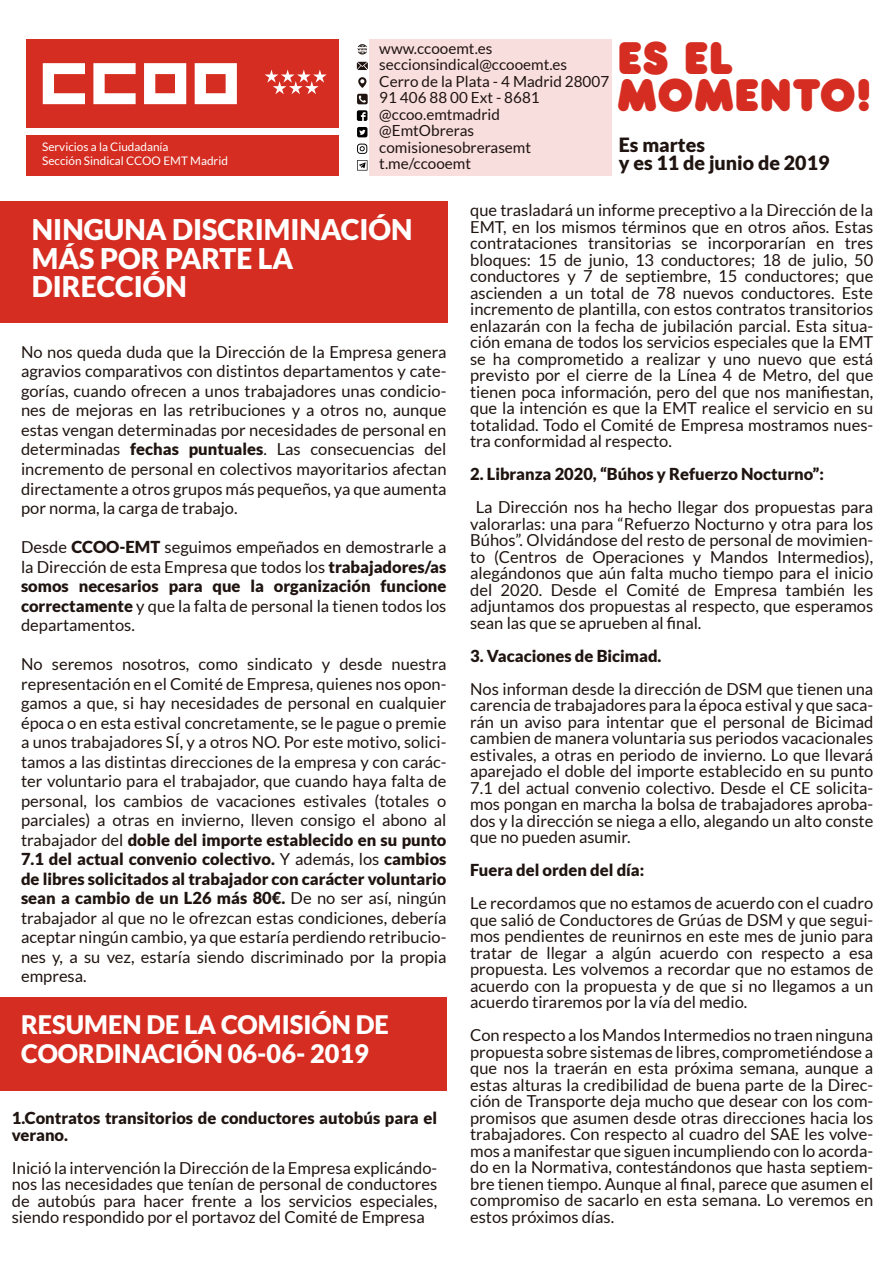
<style>
.page{position:relative;width:893px;height:1263px;background:#fff}
.page>*{position:absolute;margin:0;border:0;box-sizing:border-box;transform-origin:0 0}
.t1{font:47.7px/36.6px "Frankfurter Std";color:#d52d21}
.t2{font:900 28.5px/28.5px "Lato";color:#fff}
.t3{font:900 25.5px/28.5px "Lato";color:#fff}
.t4{font:900 19.65px/18.6px "Lato";color:#1f1410}
.t5{font:16.5px/16.5px "Lato";color:#1f1410;text-align:justify}
.t6{font:900 16.5px/16.5px "Lato";color:#1f1410}
.t7{font:15.3px/16.5px "Lato";color:#1f1410}
.t8{font:11.85px/14.2px "Lato";color:#fff}
.s1{font-weight:900}
</style>
<div class="page">
<div style="left:0;top:201px;width:447px;height:122px;background:#d52d21"></div>
<div style="left:26px;top:39px;width:312px;height:89px;background:#d52d21"></div>
<svg style="left:43px;top:63px;width:42px;height:41px"></svg>
<svg style="left:93px;top:63px;width:43px;height:41px"></svg>
<svg style="left:144px;top:63px;width:42px;height:41px"></svg>
<svg style="left:195px;top:63px;width:42px;height:41px"></svg>
<svg style="left:265px;top:69px;width:62px;height:25px"></svg>
<div style="left:26px;top:135px;width:312px;height:41px;background:#d52d21"></div>
<div style="left:370px;top:39px;width:242px;height:137px;background:#f8dfdd"></div>
<svg style="left:357px;top:94px;width:11px;height:10px"></svg>
<svg style="left:358px;top:77px;width:8px;height:11px"></svg>
<svg style="left:357px;top:44px;width:10px;height:11px"></svg>
<svg style="left:357px;top:62px;width:11px;height:8px"></svg>
<svg style="left:357px;top:160px;width:10px;height:11px"></svg>
<svg style="left:357px;top:144px;width:10px;height:10px"></svg>
<svg style="left:357px;top:127px;width:10px;height:10px"></svg>
<svg style="left:357px;top:110px;width:10px;height:11px"></svg>
<div style="left:0;top:997px;width:446px;height:93px;background:#d52d21"></div>
<h1 class="t1" style="left:617px;top:39px;width:256px">ES EL<br>MOMENTO!</h1>
<p class="t7" style="left:379px;top:40px;width:231px">www.ccooemt.es seccionsindical@ccooemt.es<br>Cerro de la Plata - 4 Madrid 28007<br>91 406 88 00 Ext - 8681 @ccoo.emtmadrid<br>@EmtObreras comisionesobrerasemt t.me/ccooemt</p>
<p class="t8" style="left:42px;top:139px;width:187px">Servicios a la Ciudadanía<br>Sección Sindical CCOO EMT Madrid</p>
<p class="t4" style="left:619px;top:135px;width:212px">Es martes<br>y es 11 de junio de 2019</p>
<h2 class="t2" style="left:32px;top:215px;width:382px">NINGUNA DISCRIMINACIÓN<br>MÁS POR PARTE LA<br>DIRECCIÓN</h2>
<p class="t5" style="left:21px;top:342px;width:427px;line-height:19.5px">No nos queda duda que la Dirección de la Empresa genera agravios comparativos con distintos departamentos y cate&shy;gorías, cuando ofrecen a unos trabajadores unas condicio&shy;nes de mejoras en las retribuciones y a otros no, aunque estas vengan determinadas por necesidades de personal en determinadas <span class="s1">fechas puntuales</span>. Las consecuencias del incremento de personal en colectivos mayoritarios afectan directamente a otros grupos más pequeños, ya que aumenta por norma, la carga de trabajo.</p>
<p class="t5" style="left:21px;top:537px;width:427px;line-height:19.5px">Desde <span class="s1">CCOO-EMT</span> seguimos empeñados en demostrarle a la Dirección de esta Empresa que todos los <span class="s1">trabajadores/as somos necesarios para que la organización funcione correctamente</span> y que la falta de personal la tienen todos los departamentos.</p>
<p class="t5" style="left:21px;top:654px;width:427px;line-height:19.5px">No seremos nosotros, como sindicato y desde nuestra representación en el Comité de Empresa, quienes nos opon&shy;gamos a que, si hay necesidades de personal en cualquier época o en esta estival concretamente, se le pague o premie a unos trabajadores SÍ, y a otros NO. Por este motivo, solici&shy;tamos a las distintas direcciones de la empresa y con carác&shy;ter voluntario para el trabajador, que cuando haya falta de personal, los cambios de vacaciones estivales (totales o parciales) a otras en invierno, lleven consigo el abono al trabajador del <span class="s1">doble del importe establecido en su punto 7.1 del actual convenio colectivo.</span> Y además, los <span class="s1">cambios de libres solicitados al trabajador con carácter voluntario sean a cambio de un L26 más 80€.</span> De no ser así, ningún trabajador al que no le ofrezcan estas condiciones, debería aceptar ningún cambio, ya que estaría perdiendo retribucio&shy;nes y, a su vez, estaría siendo discriminado por la propia empresa.</p>
<h3 class="t3" style="left:21px;top:1010px;width:369px">RESUMEN DE LA COMISIÓN DE<br>COORDINACIÓN 06-06- 2019</h3>
<p class="t6" style="left:12px;top:1109px;width:427px">1.Contratos transitorios de conductores autobús para el verano.</p>
<p class="t5" style="left:12px;top:1159px;width:427px">Inició la intervención la Dirección de la Empresa explicándo&shy;nos las necesidades que tenían de personal de conductores de autobús para hacer frente a los servicios especiales, siendo respondido por el portavoz del Comité de Empresa</p>
<p class="t5" style="left:470px;top:202px;width:405px">que trasladará un informe preceptivo a la Dirección de la EMT, en los mismos términos que en otros años. Estas contrataciones transitorias se incorporarían en tres bloques: 15 de junio, 13 conductores; 18 de julio, 50 conductores y 7 de septiembre, 15 conductores; que ascienden a un total de 78 nuevos conductores. Este incremento de plantilla, con estos contratos transitorios enlazarán con la fecha de jubilación parcial. Esta situa&shy;ción emana de todos los servicios especiales que la EMT se ha comprometido a realizar y uno nuevo que está previsto por el cierre de la Línea 4 de Metro, del que tienen poca información, pero del que nos manifiestan, que la intención es que la EMT realice el servicio en su totalidad. Todo el Comité de Empresa mostramos nues&shy;tra conformidad al respecto.</p>
<p class="t6" style="left:470px;top:465px;width:355px">2. Libranza 2020, “Búhos y Refuerzo Nocturno”:</p>
<p class="t5" style="left:470px;top:499px;width:405px;text-indent:6px">La Dirección nos ha hecho llegar dos propuestas para valorarlas: una para “Refuerzo Nocturno y otra para los Búhos”. Olvidándose del resto de personal de movimien&shy;to (Centros de Operaciones y Mandos Intermedios), alegándonos que aún falta mucho tiempo para el inicio del 2020. Desde el Comité de Empresa también les adjuntamos dos propuestas al respecto, que esperamos sean las que se aprueben al final.</p>
<p class="t6" style="left:470px;top:647px;width:193px">3. Vacaciones de Bicimad.</p>
<p class="t5" style="left:470px;top:680px;width:405px">Nos informan desde la dirección de DSM que tienen una carencia de trabajadores para la época estival y que saca&shy;rán un aviso para intentar que el personal de Bicimad cambien de manera voluntaria sus periodos vacacionales estivales, a otras en periodo de invierno. Lo que llevará aparejado el doble del importe establecido en su punto 7.1 del actual convenio colectivo. Desde el CE solicita&shy;mos pongan en marcha la bolsa de trabajadores aproba&shy;dos y la dirección se niega a ello, alegando un alto conste que no pueden asumir.</p>
<p class="t6" style="left:470px;top:861px;width:176px">Fuera del orden del día:</p>
<p class="t5" style="left:470px;top:895px;width:405px">Le recordamos que no estamos de acuerdo con el cuadro que salió de Conductores de Grúas de DSM y que segui&shy;mos pendientes de reunirnos en este mes de junio para tratar de llegar a algún acuerdo con respecto a esa propuesta. Les volvemos a recordar que no estamos de acuerdo con la propuesta y de que si no llegamos a un acuerdo tiraremos por la vía del medio.</p>
<p class="t5" style="left:470px;top:1027px;width:405px">Con respecto a los Mandos Intermedios no traen ninguna propuesta sobre sistemas de libres, comprometiéndose a que nos la traerán en esta próxima semana, aunque a estas alturas la credibilidad de buena parte de la Direc&shy;ción de Transporte deja mucho que desear con los com&shy;promisos que asumen desde otras direcciones hacia los trabajadores. Con respecto al cuadro del SAE les volve&shy;mos a manifestar que siguen incumpliendo con lo acorda&shy;do en la Normativa, contestándonos que hasta septiem&shy;bre tienen tiempo. Aunque al final, parece que asumen el compromiso de sacarlo en esta semana. Lo veremos en estos próximos días.</p>
</div>
